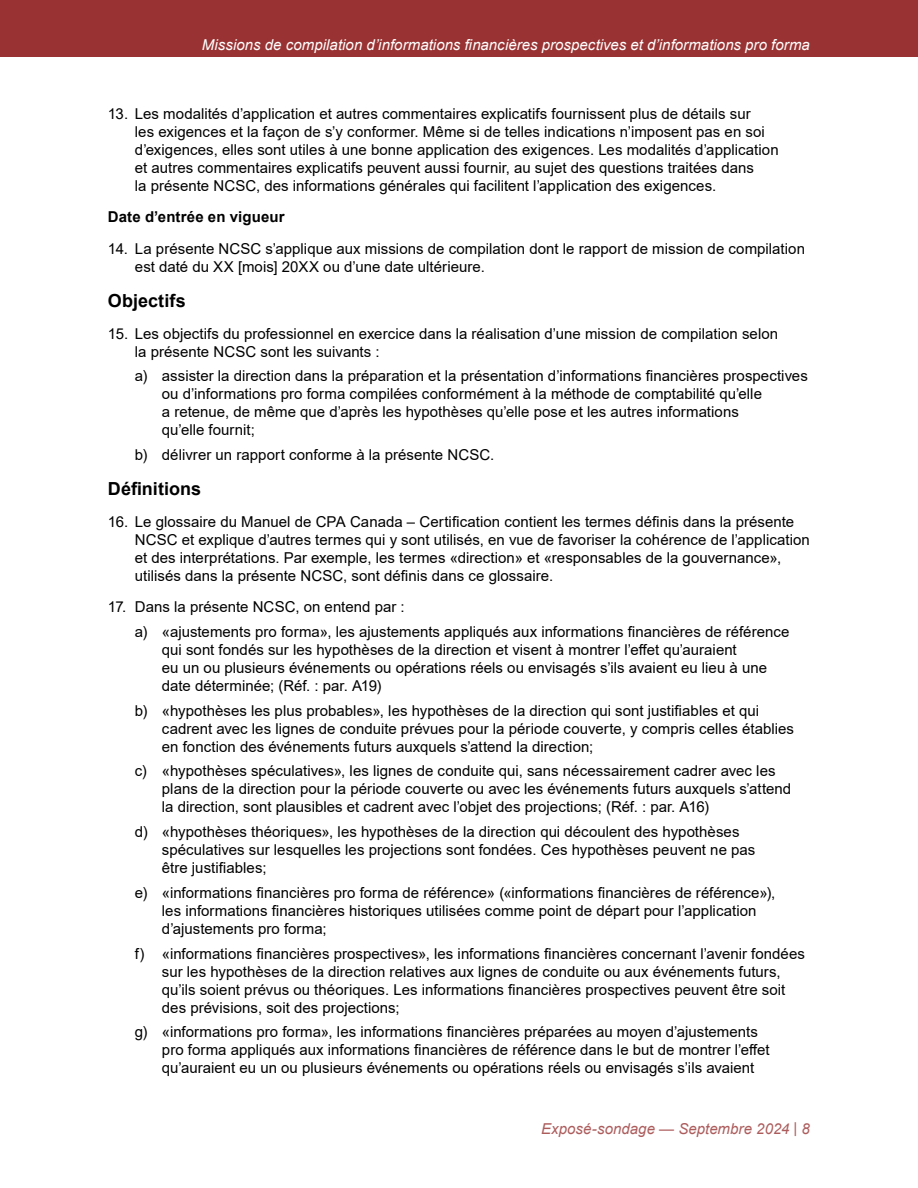
<style>
.page{position:relative;width:918px;height:1188px;background:#fff}
.page>*{position:absolute;margin:0;border:0;box-sizing:border-box;transform-origin:0 0}
.t1{font:700 18px "Arial";letter-spacing:.005em;color:#000}
.t2{font:15px/18px "Arial";letter-spacing:.005em;color:#000}
.t3{font:italic 15px "Arial";color:#fff}
.t4{font:italic 15px "Arial";color:#ad5c5c}
.t5{font:700 15px "Arial";letter-spacing:.01em;color:#000}
</style>
<div class="page">
<div style="left:0;top:0;width:918px;height:57px;background:#933"></div>
<p class="t3" style="left:202px;top:35px;width:610px">Missions de compilation d’informations financières prospectives et d’informations pro forma</p>
<p class="t2" style="left:135px;top:105px;width:645px;text-indent:-27px">13. Les modalités d’application et autres commentaires explicatifs fournissent plus de détails sur<br>les exigences et la façon de s’y conformer. Même si de telles indications n’imposent pas en soi d’exigences, elles sont utiles à une bonne application des exigences. Les modalités d’application et autres commentaires explicatifs peuvent aussi fournir, au sujet des questions traitées dans<br>la présente NCSC, des informations générales qui facilitent l’application des exigences.</p>
<p class="t5" style="left:108px;top:207px;width:178px">Date d’entrée en vigueur</p>
<p class="t2" style="left:135px;top:240px;width:672px;text-indent:-27px">14. La présente NCSC s’applique aux missions de compilation dont le rapport de mission de compilation est daté du XX [mois] 20XX ou d’une date ultérieure.</p>
<h2 class="t1" style="left:108px;top:288px;width:79px">Objectifs</h2>
<p class="t2" style="left:135px;top:324px;width:645px;text-indent:-27px">15. Les objectifs du professionnel en exercice dans la réalisation d’une mission de compilation selon la présente NCSC sont les suivants :</p>
<p class="t2" style="left:162px;top:367px;width:647px;text-indent:-27px">a) assister la direction dans la préparation et la présentation d’informations financières prospectives ou d’informations pro forma compilées conformément à la méthode de comptabilité qu’elle<br>a retenue, de même que d’après les hypothèses qu’elle pose et les autres informations<br>qu’elle fournit;</p>
<p class="t2" style="left:135px;top:446px;width:361px">b) délivrer un rapport conforme à la présente NCSC.</p>
<h2 class="t1" style="left:108px;top:476px;width:95px">Définitions</h2>
<p class="t2" style="left:135px;top:512px;width:676px;text-indent:-27px">16. Le glossaire du Manuel de CPA Canada – Certification contient les termes définis dans la présente NCSC et explique d’autres termes qui y sont utilisés, en vue de favoriser la cohérence de l’application et des interprétations. Par exemple, les termes «direction» et «responsables de la gouvernance», utilisés dans la présente NCSC, sont définis dans ce glossaire.</p>
<p class="t2" style="left:108px;top:598px;width:298px">17. Dans la présente NCSC, on entend par :</p>
<p class="t2" style="left:162px;top:623px;width:629px;text-indent:-27px">a) «ajustements pro forma», les ajustements appliqués aux informations financières de référence qui sont fondés sur les hypothèses de la direction et visent à montrer l’effet qu’auraient<br>eu un ou plusieurs événements ou opérations réels ou envisagés s’ils avaient eu lieu à une date déterminée; (Réf. : par. A19)</p>
<p class="t2" style="left:162px;top:701px;width:634px;text-indent:-27px">b) «hypothèses les plus probables», les hypothèses de la direction qui sont justifiables et qui cadrent avec les lignes de conduite prévues pour la période couverte, y compris celles établies en fonction des événements futurs auxquels s’attend la direction;</p>
<p class="t2" style="left:162px;top:762px;width:631px;text-indent:-27px">c) «hypothèses spéculatives», les lignes de conduite qui, sans nécessairement cadrer avec les plans de la direction pour la période couverte ou avec les événements futurs auxquels s’attend la direction, sont plausibles et cadrent avec l’objet des projections; (Réf. : par. A16)</p>
<p class="t2" style="left:162px;top:823px;width:595px;text-indent:-27px">d) «hypothèses théoriques», les hypothèses de la direction qui découlent des hypothèses spéculatives sur lesquelles les projections sont fondées. Ces hypothèses peuvent ne pas être justifiables;</p>
<p class="t2" style="left:162px;top:884px;width:615px;text-indent:-27px">e) «informations financières pro forma de référence» («informations financières de référence»), les informations financières historiques utilisées comme point de départ pour l’application d’ajustements pro forma;</p>
<p class="t2" style="left:162px;top:944px;width:645px;text-indent:-27px">f) «informations financières prospectives», les informations financières concernant l’avenir fondées sur les hypothèses de la direction relatives aux lignes de conduite ou aux événements futurs, qu’ils soient prévus ou théoriques. Les informations financières prospectives peuvent être soit des prévisions, soit des projections;</p>
<p class="t2" style="left:162px;top:1023px;width:609px;text-indent:-27px">g) «informations pro forma», les informations financières préparées au moyen d’ajustements pro forma appliqués aux informations financières de référence dans le but de montrer l’effet qu’auraient eu un ou plusieurs événements ou opérations réels ou envisagés s’ils avaient</p>
<p class="t4" style="left:541px;top:1119px;width:270px">Exposé-sondage — Septembre 2024 | 8</p>
</div>
